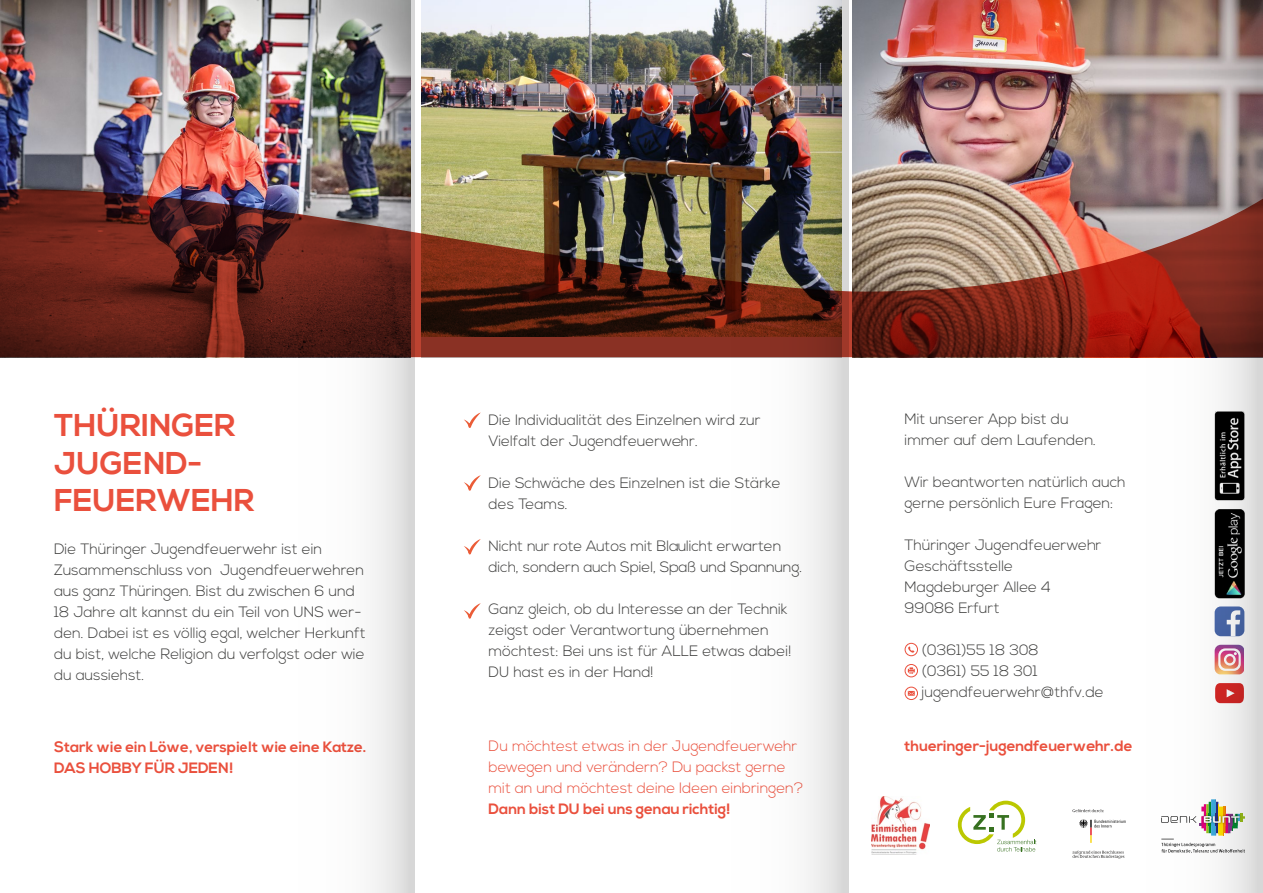
<style>
.page{position:relative;width:1263px;height:893px;background:#fff}
.page>*{position:absolute;margin:0;border:0;box-sizing:border-box;transform-origin:0 0}
.t1{font:700 31.5px/37.5px "Nexa";color:#ea503d}
.t2{font:300 15px/21px "Nexa";color:#3c3c3b}
.t3{font:700 15px/21px "Nexa";color:#ea503d}
.t4{font:300 15px/21px "Nexa";letter-spacing:-.005em;color:#ea503d}
</style>
<div class="page">
<img style="left:421px;top:0;width:255px;height:183px">
<img style="left:0;top:0;width:242px;height:183px">
<img style="left:852px;top:0;width:239px;height:183px">
<img style="left:0;top:183px;width:1091px;height:174px">
<svg style="left:464px;top:475px;width:17px;height:16px"></svg>
<svg style="left:464px;top:539px;width:17px;height:16px"></svg>
<svg style="left:464px;top:603px;width:17px;height:16px"></svg>
<svg style="left:464px;top:412px;width:17px;height:16px"></svg>
<svg style="left:908px;top:646px;width:6px;height:7px"></svg>
<div style="left:905px;top:643px;width:13px;height:13px;border:1px solid #ea503d;border-radius:50%"></div>
<div style="left:905px;top:664px;width:13px;height:13px;border:1px solid #ea503d;border-radius:50%"></div>
<svg style="left:908px;top:667px;width:7px;height:7px"></svg>
<svg style="left:908px;top:691px;width:7px;height:5px"></svg>
<div style="left:905px;top:687px;width:13px;height:13px;border:1px solid #ea503d;border-radius:50%"></div>
<svg style="left:1079px;top:819px;width:12px;height:24px"></svg>
<svg style="left:1072px;top:809px;width:19px;height:3px"></svg>
<svg style="left:1072px;top:851px;width:19px;height:7px"></svg>
<svg style="left:958px;top:801px;width:78px;height:50px"></svg>
<img style="left:871px;top:797px;width:59px;height:58px">
<img style="left:242px;top:0;width:172px;height:893px">
<img style="left:676px;top:0;width:172px;height:893px">
<svg style="left:1091px;top:0;width:172px;height:893px"></svg>
<h1 class="t1" style="left:54px;top:408px;width:202px">THÜRINGER<br>JUGEND-<br>FEUERWEHR</h1>
<p class="t2" style="left:488px;top:410px;width:274px">Die Individualität des Einzelnen wird zur<br>Vielfalt der Jugendfeuerwehr.</p>
<p class="t2" style="left:488px;top:473px;width:294px">Die Schwäche des Einzelnen ist die Stärke des Teams.</p>
<p class="t2" style="left:488px;top:536px;width:315px">Nicht nur rote Autos mit Blaulicht erwarten dich, sondern auch Spiel, Spaß und Spannung.</p>
<p class="t2" style="left:488px;top:599px;width:304px">Ganz gleich, ob du Interesse an der Technik zeigst oder Verantwortung übernehmen möchtest: Bei uns ist für ALLE etwas dabei!<br>DU hast es in der Hand!</p>
<p class="t2" style="left:54px;top:539px;width:313px">Die Thüringer Jugendfeuerwehr ist ein Zusammenschluss von Jugendfeuerwehren aus ganz Thüringen. Bist du zwischen 6 und 18 Jahre alt kannst du ein Teil von UNS wer&shy;den. Dabei ist es völlig egal, welcher Herkunft du bist, welche Religion du verfolgst oder wie du aussiehst.</p>
<p class="t3" style="left:54px;top:737px;width:314px">Stark wie ein Löwe, verspielt wie eine Katze.<br>DAS HOBBY FÜR JEDEN!</p>
<p class="t4" style="left:488px;top:736px;width:316px">Du möchtest etwas in der Jugendfeuerwehr bewegen und verändern? Du packst gerne mit an und möchtest deine Ideen einbringen?</p>
<p class="t3" style="left:488px;top:799px;width:244px">Dann bist DU bei uns genau richtig!</p>
<p class="t2" style="left:904px;top:409px;width:193px">Mit unserer App bist du immer auf dem Laufenden.</p>
<p class="t2" style="left:904px;top:472px;width:223px">Wir beantworten natürlich auch gerne persönlich Eure Fragen:</p>
<p class="t2" style="left:904px;top:535px;width:198px">Thüringer Jugendfeuerwehr<br>Geschäftsstelle<br>Magdeburger Allee 4<br>99086 Erfurt</p>
<p class="t2" style="left:921px;top:640px;width:184px">(0361)55 18 308<br>(0361) 55 18 301 jugendfeuerwehr@thfv.de</p>
<p class="t3" style="left:904px;top:736px;width:230px">thueringer-jugendfeuerwehr.de</p>
</div>
